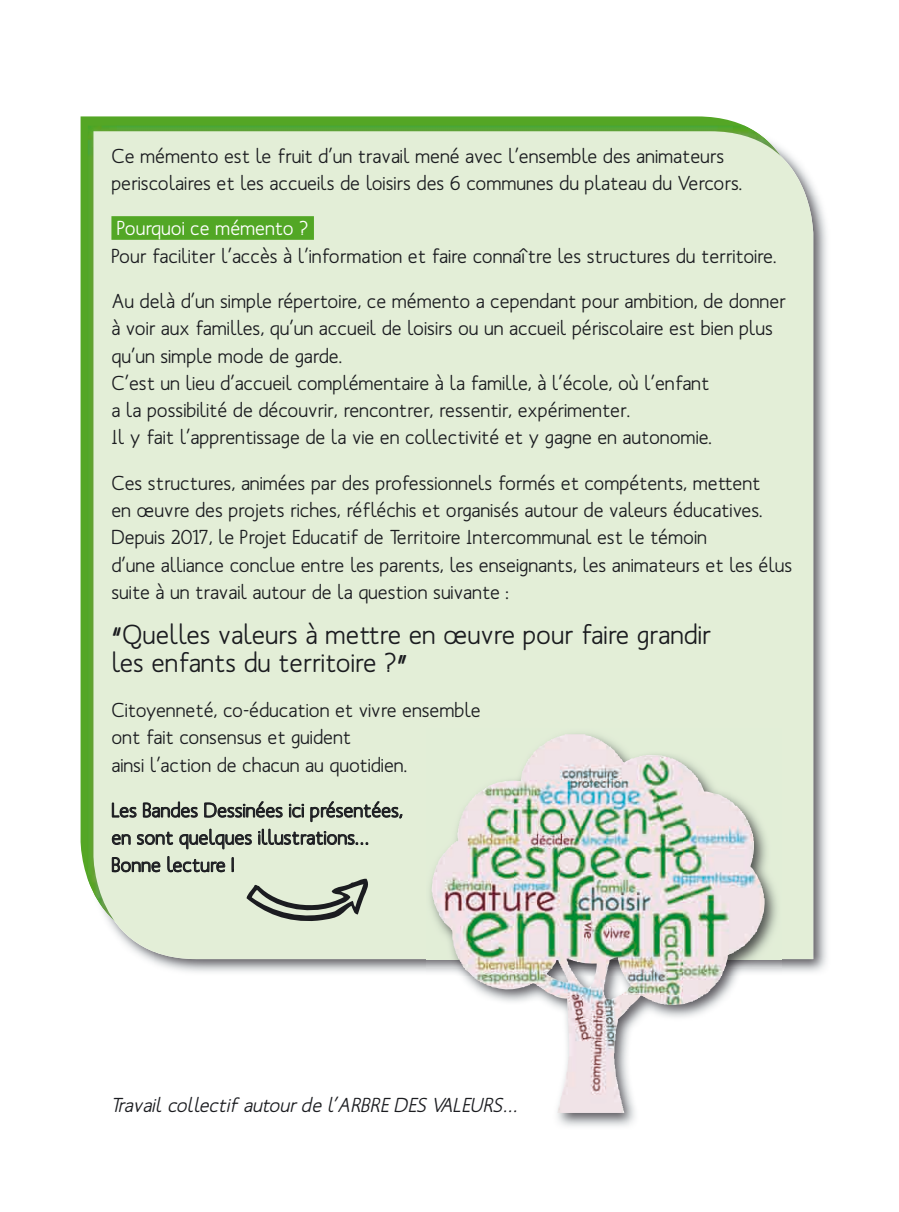
<style>
.page{position:relative;width:899px;height:1212px;background:#fff}
.page>*{position:absolute;margin:0;border:0;box-sizing:border-box;transform-origin:0 0}
.t1{font:500 27.2px/27.2px "Mank Sans";color:#1b1c20}
.t2{font:500 20px/27.2px "Mank Sans";color:#1b1c20}
.t3{font:italic 500 20px "Mank Sans";color:#1b1c20}
.t4{font:500 20px "Mank Sans";color:#fff}
.s1{font-size:36.4px}
</style>
<div class="page">
<svg style="left:81px;top:116px;width:664px;height:764px;background:#5ba92e"></svg>
<img style="left:813px;top:186px;width:5px;height:10px">
<img style="left:781px;top:196px;width:46px;height:777px">
<img style="left:88px;top:126px;width:667px;height:65px">
<img style="left:88px;top:191px;width:5px;height:701px">
<div style="left:93px;top:131px;width:720px;height:828px;background:#e3eed7"></div>
<div style="left:111px;top:216px;width:203px;height:24px;background:#52a725"></div>
<svg style="left:112px;top:802px;width:25px;height:16px"></svg>
<svg style="left:143px;top:801px;width:55px;height:17px"></svg>
<svg style="left:204px;top:801px;width:79px;height:17px"></svg>
<svg style="left:289px;top:804px;width:15px;height:14px"></svg>
<svg style="left:310px;top:801px;width:92px;height:21px;background:#abb3a4"></svg>
<svg style="left:112px;top:834px;width:19px;height:11px"></svg>
<svg style="left:137px;top:832px;width:36px;height:13px"></svg>
<svg style="left:179px;top:829px;width:73px;height:20px"></svg>
<svg style="left:258px;top:829px;width:110px;height:16px;background:#a3ab9d"></svg>
<svg style="left:112px;top:857px;width:48px;height:15px"></svg>
<svg style="left:167px;top:856px;width:58px;height:16px"></svg>
<svg style="left:232px;top:857px;width:2px;height:15px"></svg>
<img style="left:426px;top:728px;width:355px;height:399px">
<img style="left:431px;top:734px;width:134px;height:228px">
<svg style="left:246px;top:879px;width:124px;height:44px;background:#acb4a4"></svg>
<p class="t2" style="left:111px;top:142px;width:633px">Ce mémento est le fruit d’un travail mené avec l’ensemble des animateurs periscolaires et les accueils de loisirs des 6 communes du plateau du Vercors.</p>
<p class="t4" style="left:117px;top:216px;width:193px">Pourquoi ce mémento ?</p>
<p class="t2" style="left:111px;top:242px;width:667px">Pour faciliter l’accès à l’information et faire connaître les structures du territoire.</p>
<p class="t2" style="left:111px;top:287px;width:676px">au delà d’un simple répertoire, ce mémento a cependant pour ambition, de donner à voir aux familles, qu’un accueil de loisirs ou un accueil périscolaire est bien plus qu’un simple mode de garde.<br>C’est un lieu d’accueil complémentaire à la famille, à l’école, où l’enfant<br>a la possibilité de découvrir, rencontrer, ressentir, expérimenter.<br>Il y fait l’apprentissage de la vie en collectivité et y gagne en autonomie.</p>
<p class="t2" style="left:111px;top:469px;width:682px">Ces structures, animées par des professionnels formés et compétents, mettent<br>en œuvre des projets riches, réfléchis et organisés autour de valeurs éducatives.<br>Depuis 2017, le Projet Educatif de Territoire Intercommunal est le témoin<br>d’une alliance conclue entre les parents, les enseignants, les animateurs et les élus suite à un travail autour de la question suivante :</p>
<h1 class="t1" style="left:111px;top:621px;width:601px"><span class="s1">“</span>Quelles valeurs à mettre en œuvre pour faire grandir les enfants du territoire ?<span class="s1">”</span></h1>
<p class="t2" style="left:111px;top:696px;width:371px">Citoyenneté, co-éducation et vivre ensemble ont fait consensus et guident<br>ainsi l’action de chacun au quotidien.</p>
<p class="t2" style="left:111px;top:796px;width:293px">Les Bandes Dessinées ici présentées, en sont quelques illustrations…<br>Bonne lecture !</p>
<p class="t3" style="left:112px;top:1092px;width:406px">Travail collectif autour de l’ARBRE DES VALEURS…</p>
</div>
